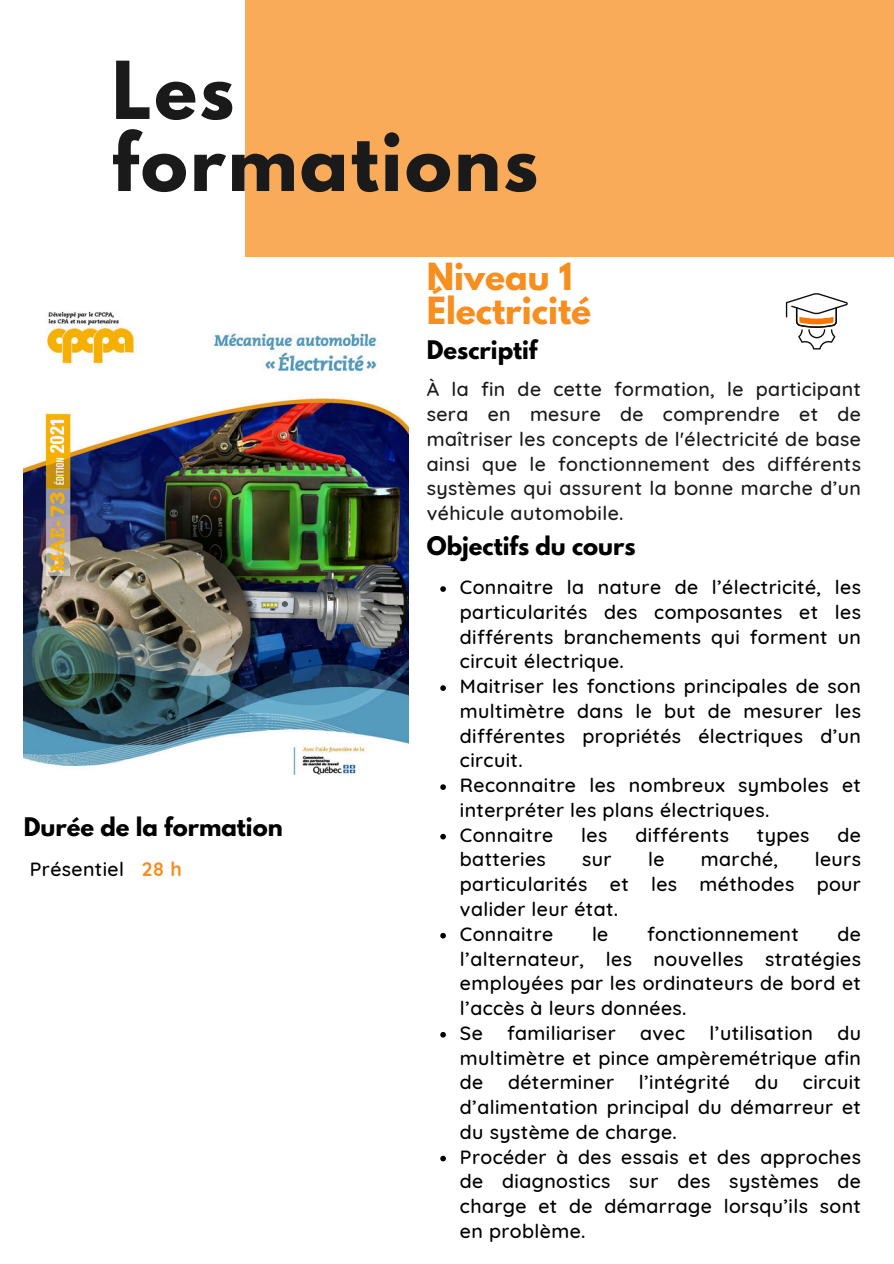
<style>
.page{position:relative;width:894px;height:1264px;background:#fff}
.page>*{position:absolute;margin:0;border:0;box-sizing:border-box;transform-origin:0 0}
.t1{font:700 70.65px/72px "League Spartan";letter-spacing:.035em;color:#1a1a1a}
.t2{font:700 33.15px/33.8px "League Spartan";color:#f78e1e}
.t3{font:700 22.65px "League Spartan";color:#000}
.t4{font:500 19.5px/24.8px "Quicksand";letter-spacing:.02em;color:#000;text-align:justify}
.t5{font:500 19.5px/24.8px "Quicksand";letter-spacing:.02em;color:#1a1a1a;text-align:justify}
.s1{font-weight:700;color:#f78e1e}
</style>
<div class="page">
<div style="left:245px;top:0;width:648px;height:256px;background:#f9ab59"></div>
<svg style="left:785px;top:293px;width:62px;height:56px"></svg>
<img style="left:24px;top:311px;width:385px;height:465px">
<svg style="left:440px;top:586px;width:6px;height:6px"></svg>
<svg style="left:440px;top:685px;width:6px;height:6px"></svg>
<svg style="left:440px;top:784px;width:6px;height:6px"></svg>
<svg style="left:440px;top:833px;width:6px;height:6px"></svg>
<svg style="left:440px;top:932px;width:6px;height:6px"></svg>
<svg style="left:440px;top:1032px;width:6px;height:5px"></svg>
<svg style="left:440px;top:1155px;width:6px;height:6px"></svg>
<h1 class="t1" style="left:112px;top:63px;width:427px">Les formations</h1>
<h2 class="t2" style="left:426px;top:264px;width:166px">Niveau 1<br>Électricité</h2>
<p class="t3" style="left:426px;top:338px;width:112px">Descriptif</p>
<h4 class="t5" style="left:426px;top:377px;width:435px">À la fin de cette formation, le participant sera en mesure de comprendre et de maîtriser les concepts de l'électricité de base ainsi que le fonctionnement des différents systèmes qui assurent la bonne marche d’un véhicule automobile.</h4>
<h3 class="t3" style="left:24px;top:815px;width:260px">Durée de la formation</h3>
<p class="t4" style="left:30px;top:855px;width:153px">Présentiel <span class="s1">28 h</span></p>
<p class="t3" style="left:426px;top:534px;width:210px">Objectifs du cours</p>
<h3 class="t4" style="left:460px;top:574px;width:402px">Connaitre la nature de l’électricité, les particularités des composantes et les différents branchements qui forment un circuit électrique.</h3>
<p class="t4" style="left:460px;top:673px;width:402px">Maitriser les fonctions principales de son multimètre dans le but de mesurer les différentes propriétés électriques d’un circuit.</p>
<p class="t4" style="left:460px;top:772px;width:402px">Reconnaitre les nombreux symboles et interpréter les plans électriques.</p>
<p class="t4" style="left:460px;top:822px;width:95px">Connaitre</p>
<p class="t4" style="left:581px;top:822px;width:28px">les</p>
<p class="t4" style="left:635px;top:822px;width:95px">différents</p>
<p class="t4" style="left:756px;top:822px;width:54px">types</p>
<p class="t4" style="left:837px;top:822px;width:25px">de</p>
<p class="t4" style="left:460px;top:846px;width:87px">batteries</p>
<p class="t4" style="left:582px;top:846px;width:31px">sur</p>
<p class="t4" style="left:648px;top:846px;width:18px">le</p>
<p class="t4" style="left:700px;top:846px;width:79px">marché,</p>
<p class="t4" style="left:460px;top:846px;width:402px;text-indent:354px">leurs particularités et les méthodes pour valider leur état.</p>
<p class="t4" style="left:460px;top:921px;width:95px">Connaitre</p>
<p class="t4" style="left:592px;top:921px;width:18px">le</p>
<p class="t4" style="left:647px;top:921px;width:153px">fonctionnement</p>
<p class="t4" style="left:460px;top:921px;width:402px;text-indent:377px">de l’alternateur, les nouvelles stratégies employées par les ordinateurs de bord et l’accès à leurs données.</p>
<p class="t4" style="left:460px;top:1020px;width:24px">Se</p>
<p class="t4" style="left:507px;top:1020px;width:110px">familiariser</p>
<p class="t4" style="left:640px;top:1020px;width:46px">avec</p>
<p class="t4" style="left:709px;top:1020px;width:105px">l’utilisation</p>
<p class="t4" style="left:460px;top:1020px;width:402px;text-indent:377px">du multimètre et pince ampèremétrique afin de</p>
<p class="t4" style="left:508px;top:1069px;width:108px">déterminer</p>
<p class="t4" style="left:638px;top:1069px;width:93px">l’intégrité</p>
<p class="t4" style="left:754px;top:1069px;width:25px">du</p>
<p class="t4" style="left:460px;top:1069px;width:402px;text-indent:343px">circuit d’alimentation principal du démarreur et du système de charge.</p>
<p class="t4" style="left:460px;top:1143px;width:402px">Procéder à des essais et des approches de diagnostics sur des systèmes de charge et de démarrage lorsqu’ils sont en problème.</p>
</div>
